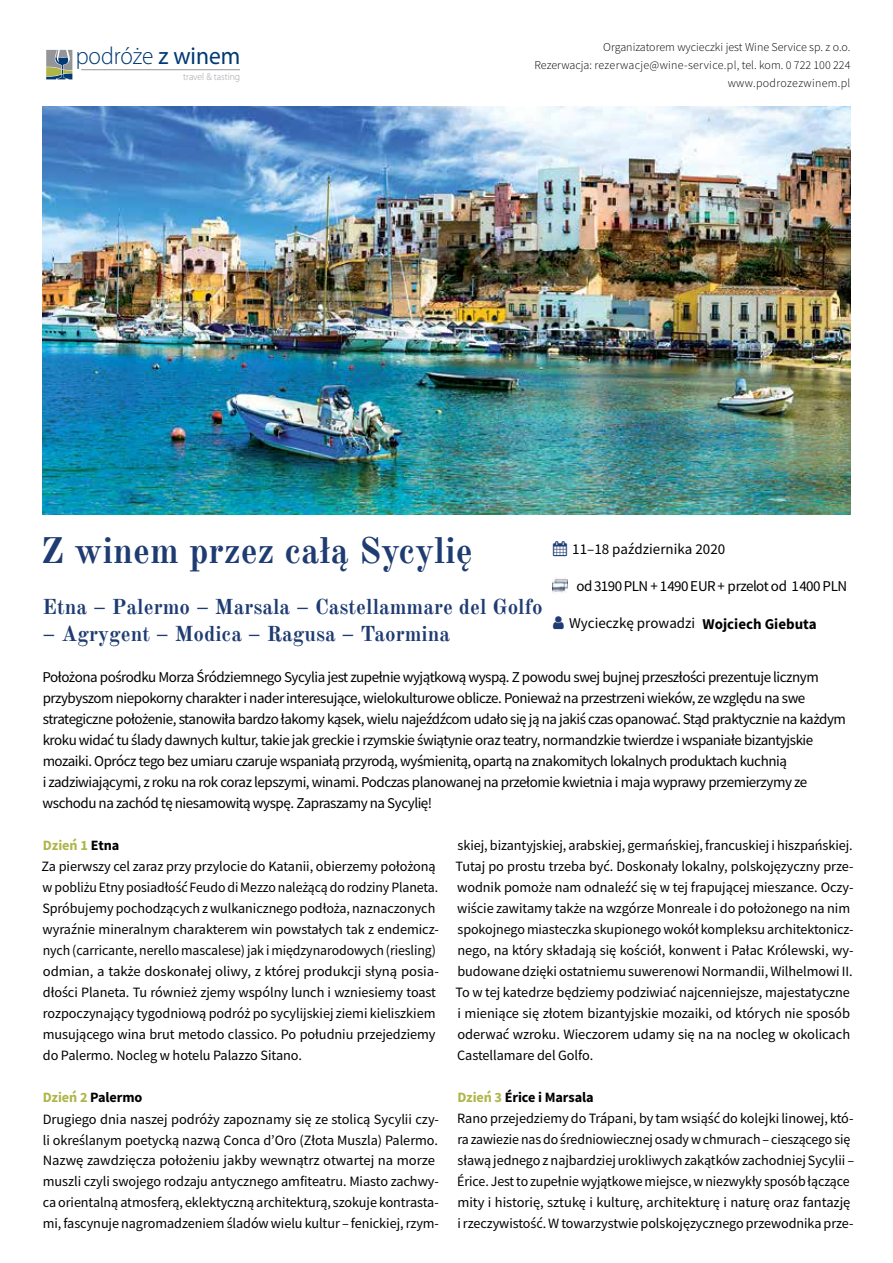
<style>
.page{position:relative;width:893px;height:1263px;background:#fff}
.page>*{position:absolute;margin:0;border:0;box-sizing:border-box;transform-origin:0 0}
.t1{font:700 36px "Old Standard TT";color:#1f3c72}
.t2{font:300 24.6px "Myriad Pro";letter-spacing:-.005em;color:#003974;scale:.95 1}
.t3{font:700 21px "Old Standard TT";color:#1f3c72}
.t4{font:15px/21px "Source Sans Pro";letter-spacing:-.03em;color:#000}
.t5{font:15px "Source Sans Pro";color:#000}
.t6{font:14.25px/21px "Source Sans Pro";letter-spacing:-.005em;color:#000}
.t7{font:300 12px/18px "Source Sans Pro";color:#000;text-align:right}
.t8{font:300 10.05px "Myriad Pro";color:#9d9fa2;scale:.95 1}
.s1{font-weight:400}
.s2{color:#1f3c72}
.s3{font-weight:700}
.s4{font-weight:700;color:#afb548}
</style>
<div class="page">
<svg style="left:46px;top:50px;width:26px;height:29px"></svg>
<hr style="left:81px;top:69px;width:159px;height:1px;background:#939598">
<img style="left:43px;top:106px;width:807px;height:408px">
<img style="left:552px;top:578px;width:16px;height:15px">
<h2 class="t2" style="left:76px;top:42px;width:175px">podróże <span class="s1">z winem</span></h2>
<p class="t8" style="left:183px;top:71px;width:61px">travel &amp; tasting</p>
<p class="t7" style="left:534px;top:38px;width:317px">Organizatorem wycieczki jest Wine Service sp. z o.o.<br>Rezerwacja: rezerwacje@wine-service.pl, tel. kom. 0 722 100 224 www.podrozezwinem.pl</p>
<h1 class="t1" style="left:41px;top:528px;width:433px">Z winem przez całą Sycylię</h1>
<h3 class="t3" style="left:43px;top:594px;width:501px">Etna – Palermo – Marsala – Castellammare del Golfo</h3>
<h3 class="t3" style="left:43px;top:621px;width:409px">– Agrygent – Modica – Ragusa – Taormina</h3>
<p class="t5" style="left:553px;top:539px;width:174px"><span class="s2">▲</span> 11–18 października 2020</p>
<p class="t4" style="left:576px;top:575px;width:272px">od 3190 PLN + 1490 EUR + przelot od 1400 PLN</p>
<p class="t5" style="left:569px;top:614px;width:249px">Wycieczkę prowadzi <span class="s3">Wojciech Giebuta</span></p>
<p class="t4" style="left:43px;top:667px;width:805px">Położona pośrodku Morza Śródziemnego Sycylia jest zupełnie wyjątkową wyspą. Z powodu swej bujnej przeszłości prezentuje licznym przybyszom niepokorny charakter i nader interesujące, wielokulturowe oblicze. Ponieważ na przestrzeni wieków, ze względu na swe strategiczne położenie, stanowiła bardzo łakomy kąsek, wielu najeźdźcom udało się ją na jakiś czas opanować. Stąd praktycznie na każdym kroku widać tu ślady dawnych kultur, takie jak greckie i rzymskie świątynie oraz teatry, normandzkie twierdze i wspaniałe bizantyjskie mozaiki. Oprócz tego bez umiaru czaruje wspaniałą przyrodą, wyśmienitą, opartą na znakomitych lokalnych produktach kuchnią<br>i zadziwiającymi, z roku na rok coraz lepszymi, winami. Podczas planowanej na przełomie kwietnia i maja wyprawy przemierzymy ze wschodu na zachód tę niesamowitą wyspę. Zapraszamy na Sycylię!</p>
<p class="t6" style="left:41px;top:835px;width:399px"><span class="s4">Dzień 1</span> <span class="s3">Etna<br></span>Za pierwszy cel zaraz przy przylocie do Katanii, obierzemy położoną w pobliżu Etny posiadłość Feudo di Mezzo należącą do rodziny Planeta.<br>Spróbujemy pochodzących z wulkanicznego podłoża, naznaczonych wyraźnie mineralnym charakterem win powstałych tak z endemicz&shy;nych (carricante, nerello mascalese) jak i międzynarodowych (riesling) odmian, a także doskonałej oliwy, z której produkcji słyną posia&shy;dłości Planeta. Tu również zjemy wspólny lunch i wzniesiemy toast rozpoczynający tygodniową podróż po sycylijskiej ziemi kieliszkiem musującego wina brut metodo classico. Po południu przejedziemy do Palermo. Nocleg w hotelu Palazzo Sitano.</p>
<p class="t6" style="left:43px;top:1087px;width:398px"><span class="s4">Dzień 2</span> <span class="s3">Palermo<br></span>Drugiego dnia naszej podróży zapoznamy się ze stolicą Sycylii czy&shy;li określanym poetycką nazwą Conca d’Oro (Złota Muszla) Palermo.<br>Nazwę zawdzięcza położeniu jakby wewnątrz otwartej na morze muszli czyli swojego rodzaju antycznego amfiteatru. Miasto zachwy&shy;ca orientalną atmosferą, eklektyczną architekturą, szokuje kontrasta&shy;mi, fascynuje nagromadzeniem śladów wielu kultur – fenickiej, rzym-</p>
<p class="t6" style="left:456px;top:835px;width:399px">skiej, bizantyjskiej, arabskiej, germańskiej, francuskiej i hiszpańskiej.<br>Tutaj po prostu trzeba być. Doskonały lokalny, polskojęzyczny prze&shy;wodnik pomoże nam odnaleźć się w tej frapującej mieszance. Oczy&shy;wiście zawitamy także na wzgórze Monreale i do położonego na nim spokojnego miasteczka skupionego wokół kompleksu architektonicz&shy;nego, na który składają się kościół, konwent i Pałac Królewski, wy&shy;budowane dzięki ostatniemu suwerenowi Normandii, Wilhelmowi II.<br>To w tej katedrze będziemy podziwiać najcenniejsze, majestatyczne i mieniące się złotem bizantyjskie mozaiki, od których nie sposób oderwać wzroku. Wieczorem udamy się na na nocleg w okolicach Castellamare del Golfo.</p>
<p class="t6" style="left:457px;top:1087px;width:398px"><span class="s4">Dzień 3</span> <span class="s3">Érice i Marsala<br></span>Rano przejedziemy do Trápani, by tam wsiąść do kolejki linowej, któ&shy;ra zawiezie nas do średniowiecznej osady w chmurach – cieszącego się sławą jednego z najbardziej urokliwych zakątków zachodniej Sycylii – Érice. Jest to zupełnie wyjątkowe miejsce, w niezwykły sposób łączące mity i historię, sztukę i kulturę, architekturę i naturę oraz fantazję i rzeczywistość. W towarzystwie polskojęzycznego przewodnika prze-</p>
</div>
